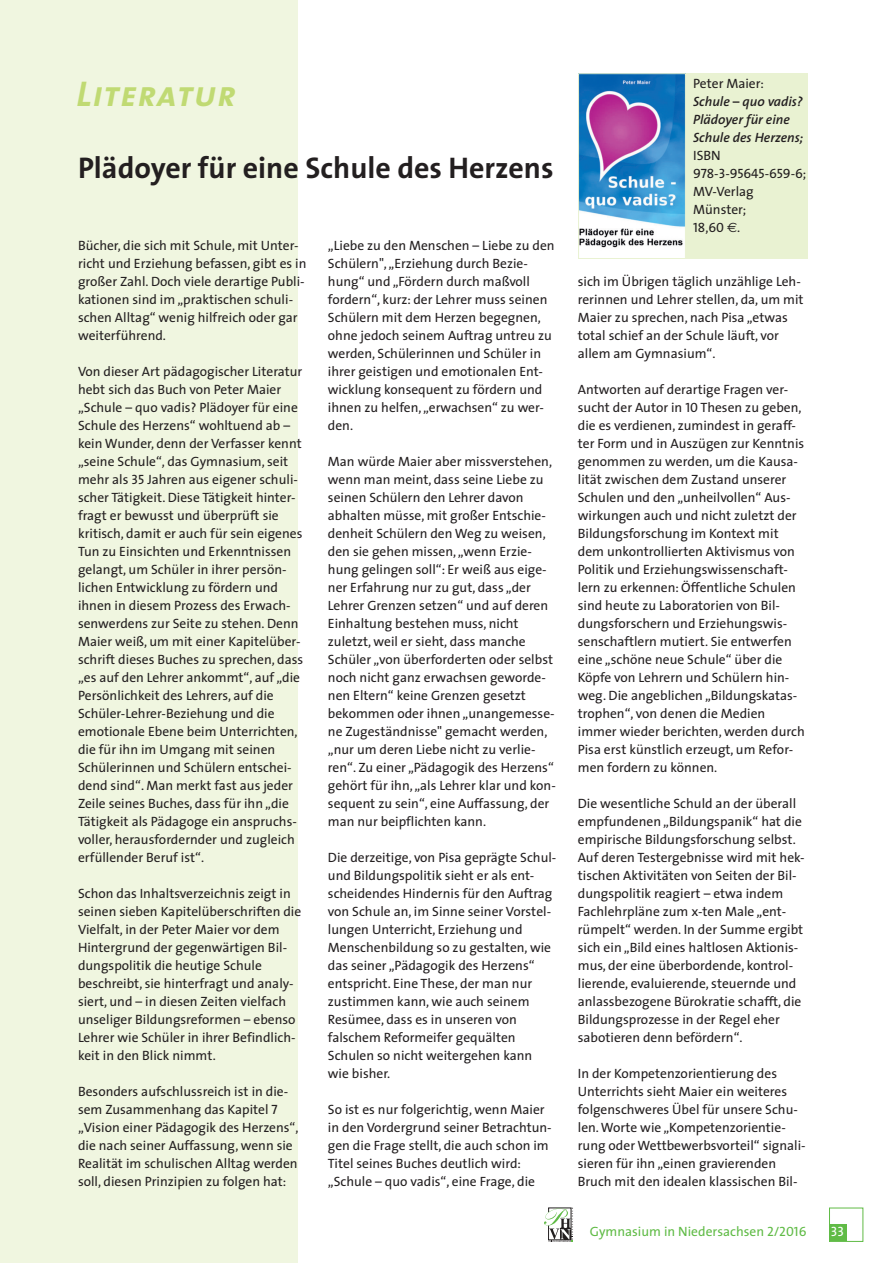
<style>
.page{position:relative;width:893px;height:1263px;background:#fff}
.page>*{position:absolute;margin:0;border:0;box-sizing:border-box;transform-origin:0 0}
.t1{font:italic 36px "The Sans Bold Caps";letter-spacing:.03em;color:#c0da73}
.t2{font:700 30px "The Sans";color:#231f20}
.t3{font:13.5px/18px "The Sans";color:#231f20}
.t4{font:italic 600 13.5px/18px "The Sans";color:#231f20}
.t5{font:13.5px "The Sans";color:#60bb46}
.t6{font:13.5px "The Sans Caps";letter-spacing:-.005em;color:#231f20}
.t7{font:13.5px "The Sans Caps";color:#fff}
.s1{font-family:"The Sans Caps"}
.s2{font-family:"The Sans"}
.s3{font-family:"Euro Sans"}
</style>
<div class="page">
<div style="left:0;top:0;width:298px;height:1263px;background:#f0f6e0"></div>
<div style="left:829px;top:1208px;width:34px;height:34px;border:1px solid #60bb46"></div>
<div style="left:829px;top:1224px;width:17px;height:17px;background:#60bb46"></div>
<svg style="left:544px;top:1208px;width:29px;height:34px"></svg>
<div style="left:578px;top:73px;width:230px;height:186px;background:#e9f2d2"></div>
<img style="left:580px;top:75px;width:104px;height:182px">
<div style="left:578px;top:73px;width:108px;height:186px;border:1px solid #e9f2d2"></div>
<h1 class="t1" style="left:77px;top:82px;width:161px">Literatur</h1>
<h2 class="t2" style="left:78px;top:156px;width:477px">Plädoyer für eine Schule des Herzens</h2>
<p class="t3" style="left:78px;top:238px;width:230px">Bücher, die sich mit Schule, mit Unter&shy;richt und Erziehung befassen, gibt es in großer Zahl. Doch viele derartige Publi&shy;kationen sind im „praktischen schuli&shy;schen Alltag“ wenig hilfreich oder gar weiterführend.</p>
<p class="t3" style="left:78px;top:364px;width:227px">Von dieser Art pädagogischer Literatur hebt sich das Buch von Peter Maier „Schule – quo vadis? Plädoyer für eine Schule des Herzens“ wohltuend ab – kein Wunder, denn der Verfasser kennt „seine Schule“, das Gymnasium, seit mehr als <span class="s1">35</span> Jahren aus eigener schuli&shy;scher Tätigkeit. Diese Tätigkeit hinter&shy;fragt er bewusst und überprüft sie kritisch, damit er auch für sein eigenes Tun zu Einsichten und Erkenntnissen gelangt, um Schüler in ihrer persön&shy;lichen Entwicklung zu fördern und ihnen in diesem Prozess des Erwach&shy;senwerdens zur Seite zu stehen. Denn Maier weiß, um mit einer Kapitelüber&shy;schrift dieses Buches zu sprechen, dass „es auf den Lehrer ankommt“, auf „die Persönlichkeit des Lehrers, auf die Schüler-Lehrer-Beziehung und die emotionale Ebene beim Unterrichten, die für ihn im Umgang mit seinen Schülerinnen und Schülern entschei&shy;dend sind“. Man merkt fast aus jeder Zeile seines Buches, dass für ihn „die Tätigkeit als Pädagoge ein anspruchs&shy;voller, herausfordernder und zugleich erfüllender Beruf ist“.</p>
<p class="t3" style="left:78px;top:886px;width:225px">Schon das Inhaltsverzeichnis zeigt in seinen sieben Kapitelüberschriften die Vielfalt, in der Peter Maier vor dem Hintergrund der gegenwärtigen Bil&shy;dungspolitik die heutige Schule beschreibt, sie hinterfragt und analy&shy;siert, und – in diesen Zeiten vielfach unseliger Bildungsreformen – ebenso Lehrer wie Schüler in ihrer Befindlich&shy;keit in den Blick nimmt.</p>
<p class="t3" style="left:78px;top:1084px;width:222px">Besonders aufschlussreich ist in die&shy;sem Zusammenhang das Kapitel <span class="s1">7 </span>„Vision einer Pädagogik des Herzens“, die nach seiner Auffassung, wenn sie Realität im schulischen Alltag werden soll, diesen Prinzipien zu folgen hat:</p>
<p class="t3" style="left:328px;top:238px;width:228px">„Liebe zu den Menschen – Liebe zu den Schülern",„Erziehung durch Bezie&shy;hung“ und „Fördern durch maßvoll fordern“, kurz: der Lehrer muss seinen Schülern mit dem Herzen begegnen, ohne jedoch seinem Auftrag untreu zu werden, Schülerinnen und Schüler in ihrer geistigen und emotionalen Ent&shy;wicklung konsequent zu fördern und ihnen zu helfen,„erwachsen“ zu wer&shy;den.</p>
<p class="t3" style="left:328px;top:454px;width:229px">Man würde Maier aber missverstehen, wenn man meint, dass seine Liebe zu seinen Schülern den Lehrer davon abhalten müsse, mit großer Entschie&shy;denheit Schülern den Weg zu weisen, den sie gehen missen,„wenn Erzie&shy;hung gelingen soll“: Er weiß aus eige&shy;ner Erfahrung nur zu gut, dass „der Lehrer Grenzen setzen“ und auf deren Einhaltung bestehen muss, nicht zuletzt, weil er sieht, dass manche Schüler „von überforderten oder selbst noch nicht ganz erwachsen geworde&shy;nen Eltern“ keine Grenzen gesetzt bekommen oder ihnen „unangemesse&shy;ne Zugeständnisse" gemacht werden, „nur um deren Liebe nicht zu verlie&shy;ren“. Zu einer „Pädagogik des Herzens“ gehört für ihn,„als Lehrer klar und kon&shy;sequent zu sein“, eine Auffassung, der man nur beipflichten kann.</p>
<p class="t3" style="left:328px;top:850px;width:230px">Die derzeitige, von Pisa geprägte Schul&shy;und Bildungspolitik sieht er als ent&shy;scheidendes Hindernis für den Auftrag von Schule an, im Sinne seiner Vorstel&shy;lungen Unterricht, Erziehung und Menschenbildung so zu gestalten, wie das seiner „Pädagogik des Herzens“ entspricht. Eine These, der man nur zustimmen kann, wie auch seinem Resümee, dass es in unseren von falschem Reformeifer gequälten Schulen so nicht weitergehen kann wie bisher.</p>
<p class="t3" style="left:328px;top:1102px;width:225px">So ist es nur folgerichtig, wenn Maier in den Vordergrund seiner Betrachtun&shy;gen die Frage stellt, die auch schon im Titel seines Buches deutlich wird: „Schule – quo vadis“, eine Frage, die</p>
<p class="t3" style="left:693px;top:76px;width:72px">Peter Maier:</p>
<p class="t4" style="left:693px;top:94px;width:112px">Schule – quo vadis?<br>Plädoyer für eine<br>Schule des Herzens;</p>
<p class="t3" style="left:693px;top:148px;width:29px">ISBN</p>
<p class="t6" style="left:693px;top:169px;width:115px">978<span class="s2">-</span>3<span class="s2">-</span>95645<span class="s2">-</span>659<span class="s2">-</span>6<span class="s2">;</span></p>
<p class="t3" style="left:693px;top:184px;width:62px">MV-Verlag<br>Münster;</p>
<p class="t6" style="left:693px;top:223px;width:49px">18<span class="s2">,</span>60 <span class="s3">€</span><span class="s2">.</span></p>
<p class="t3" style="left:578px;top:274px;width:227px">sich im Übrigen täglich unzählige Leh&shy;rerinnen und Lehrer stellen, da, um mit Maier zu sprechen, nach Pisa „etwas total schief an der Schule läuft, vor allem am Gymnasium“.</p>
<p class="t3" style="left:578px;top:382px;width:229px">Antworten auf derartige Fragen ver&shy;sucht der Autor in <span class="s1">10</span> Thesen zu geben, die es verdienen, zumindest in geraff&shy;ter Form und in Auszügen zur Kenntnis genommen zu werden, um die Kausa&shy;lität zwischen dem Zustand unserer Schulen und den „unheilvollen“ Aus&shy;wirkungen auch und nicht zuletzt der Bildungsforschung im Kontext mit dem unkontrollierten Aktivismus von Politik und Erziehungswissenschaft&shy;lern zu erkennen: Öffentliche Schulen sind heute zu Laboratorien von Bil&shy;dungsforschern und Erziehungswis&shy;senschaftlern mutiert. Sie entwerfen eine „schöne neue Schule“ über die Köpfe von Lehrern und Schülern hin&shy;weg. Die angeblichen „Bildungskatas&shy;trophen“, von denen die Medien immer wieder berichten, werden durch Pisa erst künstlich erzeugt, um Refor&shy;men fordern zu können.</p>
<p class="t3" style="left:578px;top:796px;width:228px">Die wesentliche Schuld an der überall empfundenen „Bildungspanik“ hat die empirische Bildungsforschung selbst.<br>Auf deren Testergebnisse wird mit hek&shy;tischen Aktivitäten von Seiten der Bil&shy;dungspolitik reagiert – etwa indem Fachlehrpläne zum x-ten Male „ent&shy;rümpelt“ werden. In der Summe ergibt sich ein „Bild eines haltlosen Aktionis&shy;mus, der eine überbordende, kontrol&shy;lierende, evaluierende, steuernde und anlassbezogene Bürokratie schafft, die Bildungsprozesse in der Regel eher sabotieren denn befördern“.</p>
<p class="t3" style="left:578px;top:1066px;width:229px">In der Kompetenzorientierung des Unterrichts sieht Maier ein weiteres folgenschweres Übel für unsere Schu&shy;len.Worte wie „Kompetenzorientie&shy;rung oder Wettbewerbsvorteil“ signali&shy;sieren für ihn „einen gravierenden Bruch mit den idealen klassischen Bil-</p>
<p class="t5" style="left:590px;top:1226px;width:218px">Gymnasium in Niedersachsen <span class="s1">2/2016</span></p>
<p class="t7" style="left:831px;top:1227px;width:15px">33</p>
</div>
